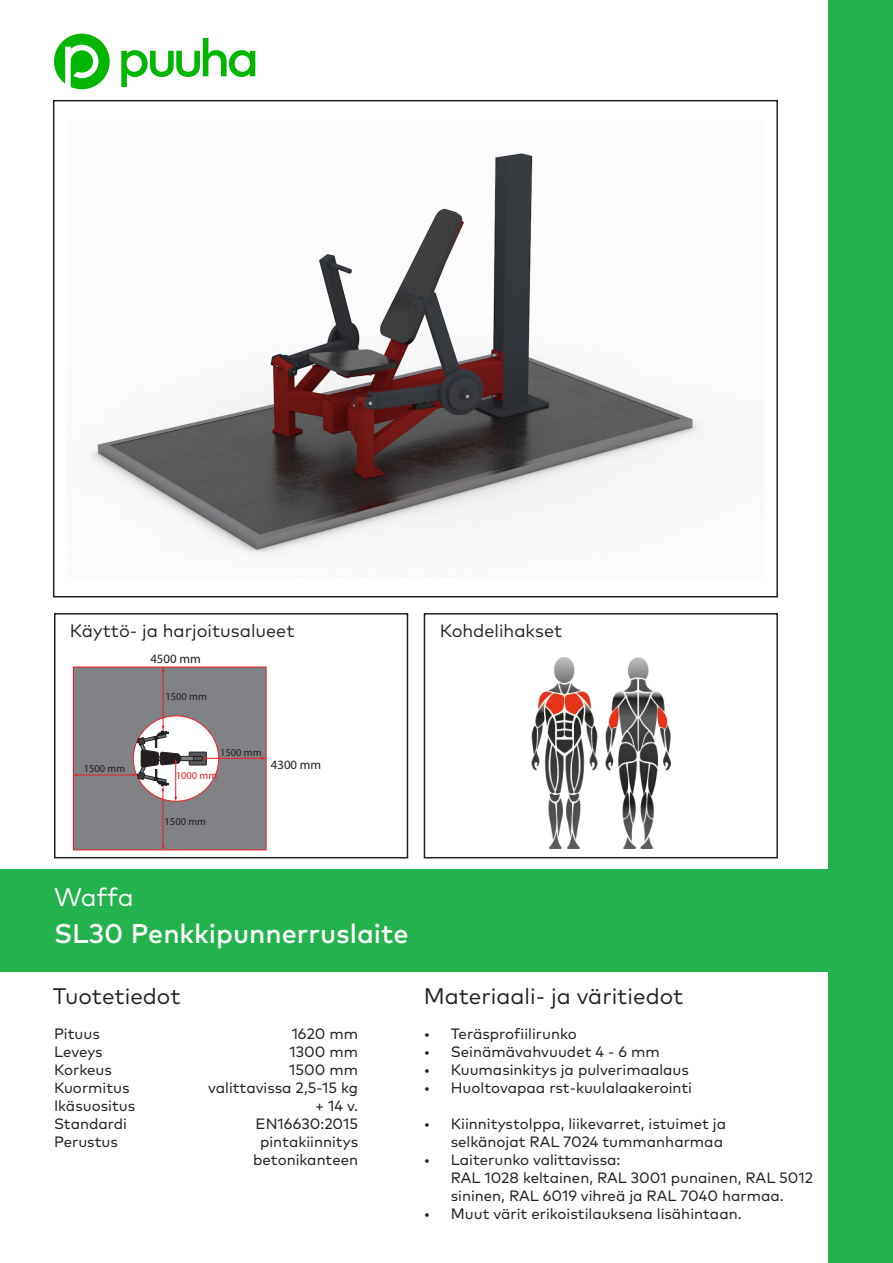
<style>
.page{position:relative;width:893px;height:1263px;background:#fff}
.page>*{position:absolute;margin:0;border:0;box-sizing:border-box;transform-origin:0 0}
.TUOTENUMERO{font:500 27px "Mark Pro";color:#fff}
.t1{font:25.5px "Mark Pro";letter-spacing:-.015em;color:#fff}
.t2{font:22.5px "Mark Pro";color:#231f20}
.t3{font:18px "Mark Pro";color:#231f20}
.Numerot{font:15px/18px "Mark Pro";color:#231f20}
.t4{font:12.75px "Myriad Pro";color:#231f20}
.t5{font:10.5px "Myriad Pro";color:#231f20}
.t6{font:10.5px "Myriad Pro";color:#ee1d23}
</style>
<div class="page">
<div style="left:828px;top:0;width:65px;height:1263px;background:#23b24b"></div>
<div style="left:0;top:869px;width:884px;height:102px;background:#23b24b"></div>
<svg style="left:54px;top:34px;width:56px;height:55px"></svg>
<svg style="left:121px;top:38px;width:134px;height:49px"></svg>
<div style="left:53px;top:100px;width:725px;height:497px;border:2px solid #231f20"></div>
<div style="left:424px;top:613px;width:354px;height:245px;border:2px solid #231f20"></div>
<div style="left:54px;top:613px;width:354px;height:245px;border:2px solid #231f20"></div>
<div style="left:73px;top:667px;width:193px;height:183px;background:#808285"></div>
<div style="left:73px;top:667px;width:193px;height:183px;border:1px solid #ee1d23"></div>
<div style="left:133px;top:716px;width:86px;height:85px;background:#fff;border-radius:50%"></div>
<div style="left:189px;top:752px;width:17px;height:13px;background:#57585a"></div>
<div style="left:189px;top:752px;width:18px;height:13px;border:1px solid #231f20"></div>
<div style="left:142px;top:756px;width:52px;height:5px;background:#808285"></div>
<div style="left:141px;top:756px;width:53px;height:5px;border:1px solid #231f20"></div>
<div style="left:193px;top:756px;width:9px;height:5px;border:1px solid #231f20"></div>
<hr style="left:206px;top:758px;width:56px;height:1px;background:#ee1d23">
<svg style="left:194px;top:756px;width:13px;height:4px"></svg>
<hr style="left:163px;top:671px;width:1px;height:56px;background:#ee1d23">
<hr style="left:163px;top:790px;width:1px;height:56px;background:#ee1d23">
<hr style="left:77px;top:775px;width:56px;height:1px;background:#ee1d23">
<hr style="left:175px;top:763px;width:1px;height:34px;background:#ee1d23">
<svg style="left:132px;top:690px;width:49px;height:101px"></svg>
<img style="left:88px;top:153px;width:614px;height:402px">
<img style="left:531px;top:657px;width:139px;height:191px">
<p class="t3" style="left:70px;top:617px;width:226px">Käyttö- ja harjoitusalueet</p>
<p class="t3" style="left:440px;top:617px;width:124px">Kohdelihakset</p>
<p class="t4" style="left:150px;top:651px;width:52px">4500 mm</p>
<p class="t5" style="left:84px;top:762px;width:43px">1500 mm</p>
<h2 class="t1" style="left:54px;top:878px;width:81px">Waffa</h2>
<p class="t5" style="left:165px;top:690px;width:43px">1500 mm</p>
<p class="t5" style="left:220px;top:746px;width:43px">1500 mm</p>
<p class="t6" style="left:176px;top:769px;width:43px">1000 mm</p>
<p class="t4" style="left:271px;top:757px;width:52px">4300 mm</p>
<p class="t5" style="left:165px;top:815px;width:43px">1500 mm</p>
<p class="TUOTENUMERO" style="left:54px;top:913px;width:356px">SL30 Penkkipunnerruslaite</p>
<h3 class="t2" style="left:53px;top:979px;width:129px">Tuotetiedot</h3>
<p class="Numerot" style="left:54px;top:1023px;width:83px">Pituus<br>Leveys<br>Korkeus<br>Kuormitus<br>Ikäsuositus<br>Standardi<br>Perustus</p>
<p class="Numerot" style="left:292px;top:1023px;width:68px">1620 mm</p>
<p class="Numerot" style="left:290px;top:1041px;width:70px">1300 mm</p>
<p class="Numerot" style="left:289px;top:1059px;width:70px">1500 mm</p>
<p class="Numerot" style="left:208px;top:1077px;width:152px">valittavissa 2,5-15 kg</p>
<p class="Numerot" style="left:315px;top:1095px;width:45px">+ 14 v.</p>
<p class="Numerot" style="left:256px;top:1113px;width:104px">EN16630:2015</p>
<p class="Numerot" style="left:260px;top:1131px;width:100px">pintakiinnitys</p>
<p class="Numerot" style="left:253px;top:1149px;width:106px">betonikanteen</p>
<h3 class="t2" style="left:424px;top:979px;width:261px">Materiaali- ja väritiedot</h3>
<p class="Numerot" style="left:424px;top:1023px;width:155px">• Teräsprofiilirunko</p>
<p class="Numerot" style="left:424px;top:1041px;width:238px">• Seinämävahvuudet 4 - 6 mm</p>
<p class="Numerot" style="left:424px;top:1059px;width:267px">• Kuumasinkitys ja pulverimaalaus</p>
<p class="Numerot" style="left:424px;top:1077px;width:270px">• Huoltovapaa rst-kuulalaakerointi</p>
<p class="Numerot" style="left:424px;top:1113px;width:304px;text-align:right">• Kiinnitystolppa, liikevarret, istuimet ja selkänojat RAL 7024 tummanharmaa</p>
<p class="Numerot" style="left:451px;top:1149px;width:364px;text-indent:-27px">• Laiterunko valittavissa:<br>RAL 1028 keltainen, RAL 3001 punainen, RAL 5012 sininen, RAL 6019 vihreä ja RAL 7040 harmaa.</p>
<p class="Numerot" style="left:424px;top:1203px;width:319px">• Muut värit erikoistilauksena lisähintaan.</p>
</div>
